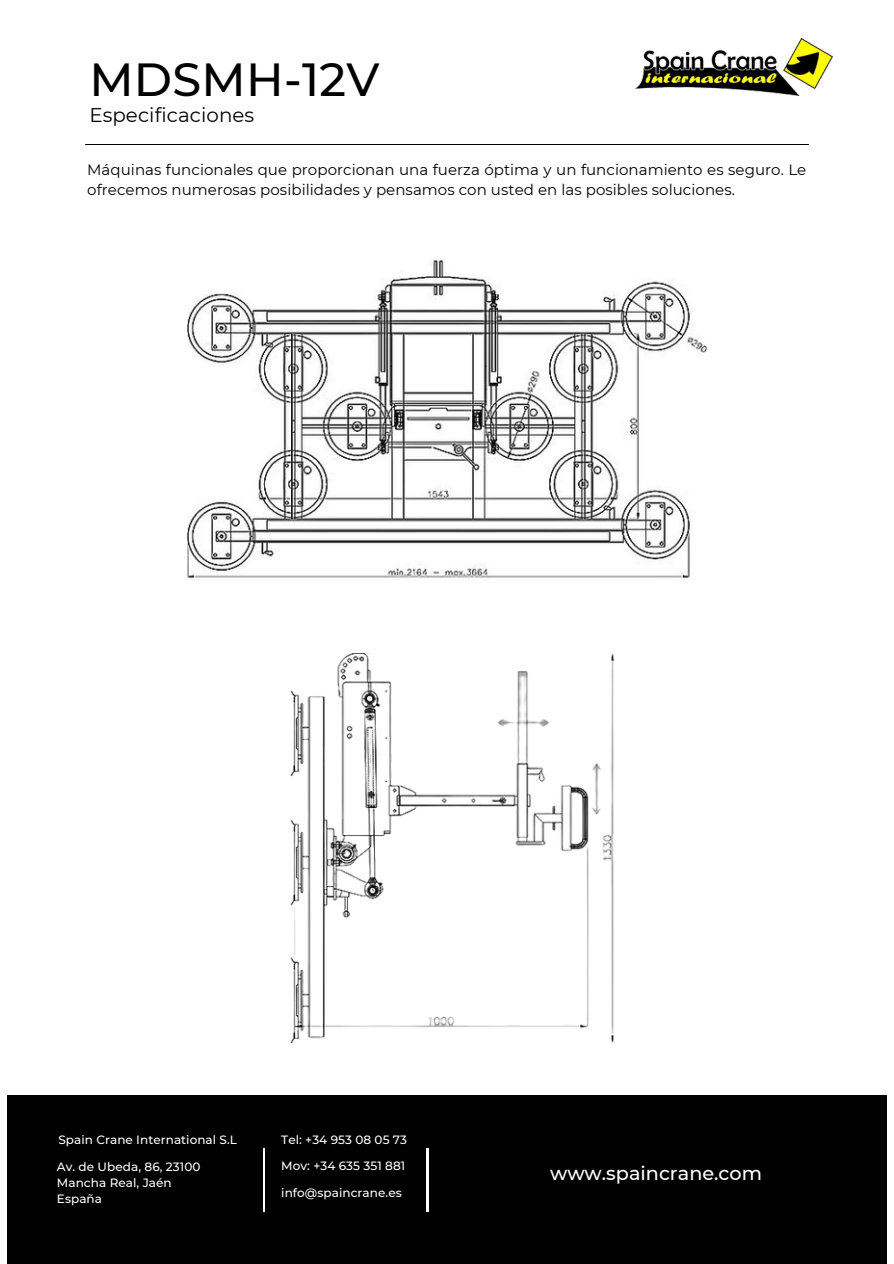
<style>
.page{position:relative;width:894px;height:1264px;background:#fff}
.page>*{position:absolute;margin:0;border:0;box-sizing:border-box;transform-origin:0 0}
.t1{font:500 46.35px "Montserrat";letter-spacing:.005em;color:#000}
.t2{font:19.8px "Montserrat";letter-spacing:.005em;color:#000}
.t3{font:500 19.2px "Montserrat";color:#fff}
.t4{font:15px/20.2px "Montserrat";letter-spacing:.005em;color:#000}
.t5{font:500 12px/16px "Montserrat";letter-spacing:.005em;color:#fff}
</style>
<div class="page">
<hr style="left:85px;top:144px;width:723px;height:1px;background:#000">
<img style="left:635px;top:39px;width:197px;height:56px">
<div style="left:7px;top:1095px;width:879px;height:168px;background:#000"></div>
<hr style="left:264px;top:1148px;width:1px;height:63px;background:#fff">
<hr style="left:427px;top:1148px;width:1px;height:63px;background:#fff">
<img style="left:187px;top:259px;width:519px;height:320px">
<img style="left:290px;top:653px;width:325px;height:389px">
<h1 class="t1" style="left:89px;top:51px;width:291px">MDSMH-12V</h1>
<h1 class="t2" style="left:89px;top:103px;width:166px">Especificaciones</h1>
<p class="t4" style="left:87px;top:159px;width:720px">Máquinas funcionales que proporcionan una fuerza óptima y un funcionamiento es seguro. Le ofrecemos numerosas posibilidades y pensamos con usted en las posibles soluciones.</p>
<p class="t5" style="left:58px;top:1131px;width:180px">Spain Crane International S.L</p>
<p class="t5" style="left:57px;top:1158px;width:145px">Av. de Ubeda, 86, 23100<br>Mancha Real, Jaén</p>
<p class="t5" style="left:57px;top:1190px;width:47px">España</p>
<p class="t5" style="left:281px;top:1131px;width:127px">Tel: +34 953 08 05 73</p>
<p class="t5" style="left:281px;top:1157px;width:125px">Mov: +34 635 351 881</p>
<p class="t5" style="left:281px;top:1185px;width:122px">info@spaincrane.es</p>
<h1 class="t3" style="left:550px;top:1161px;width:213px">www.spaincrane.com</h1>
</div>
